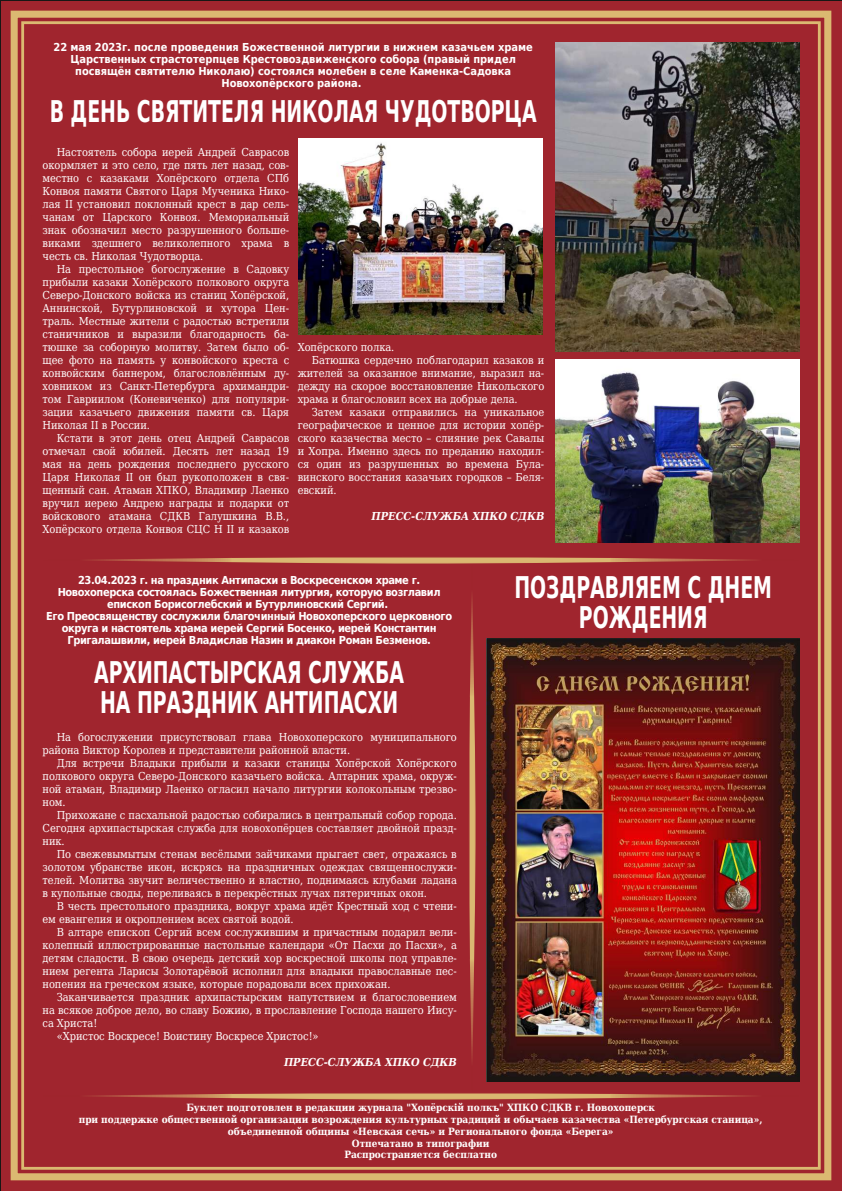
<style>
.page{position:relative;width:842px;height:1191px;background:#a0252e}
.page>*{position:absolute;margin:0;border:0;box-sizing:border-box;transform-origin:0 0}
.t1{font:700 30px/30px "DejaVu Sans Condensed";color:#fff;scale:.7 1}
.t2{font:11px/13px "DejaVu Serif Condensed";letter-spacing:-.005em;color:#fff;text-align:justify}
.t3{font:700 11px/12px "DejaVu Sans Condensed";letter-spacing:-.035em;color:#fff;text-align:center}
.t4{font:700 11px/12px "DejaVu Sans Condensed";letter-spacing:-.005em;color:#fff;text-align:center}
.t5{font:italic 700 11px "DejaVu Serif Condensed";letter-spacing:-.005em;color:#fff}
.t6{font:700 10px/11.7px "DejaVu Serif Condensed";letter-spacing:-.005em;color:#fff;text-align:center}
</style>
<div class="page">
<div style="left:11px;top:11px;width:820px;height:1169px;border:7px solid #dbb971"></div>
<img style="left:299px;top:139px;width:243px;height:195px">
<img style="left:556px;top:43px;width:243px;height:308px">
<img style="left:43px;top:556px;width:756px;height:544px">
<img style="left:556px;top:359px;width:243px;height:183px">
<p class="t4" style="left:54px;top:41px;width:481px">22 мая 2023г. после проведения Божественной литургии в нижнем казачьем храме Царственных страстотерпцев Крестовоздвиженского собора (правый придел посвящён святителю Николаю) состоялся молебен в селе Каменка-Садовка Новохопёрского района.</p>
<h1 class="t1" style="left:50px;top:96px;width:697px">В ДЕНЬ СВЯТИТЕЛЯ НИКОЛАЯ ЧУДОТВОРЦА</h1>
<p class="t2" style="left:43px;top:146px;width:248px;text-indent:14px">Настоятель собора иерей Андрей Саврасов окормляет и это село, где пять лет назад, сов‐ местно с казаками Хопёрского отдела СПб Конвоя памяти Святого Царя Мученика Нико‐ лая II установил поклонный крест в дар сель‐ чанам от Царского Конвоя. Мемориальный знак обозначил место разрушенного больше‐ виками здешнего великолепного храма в честь св. Николая Чудотворца.</p>
<p class="t2" style="left:43px;top:263px;width:248px;text-indent:14px">На престольное богослужение в Садовку прибыли казаки Хопёрского полкового округа Северо-Донского войска из станиц Хопёрской, Аннинской, Бутурлиновской и хутора Цен‐ траль. Местные жители с радостью встретили станичников и выразили благодарность ба‐ тюшке за соборную молитву. Затем было об‐ щее фото на память у конвойского креста с конвойским баннером, благословлённым ду‐ ховником из Санкт-Петербурга архимандри‐ том Гавриилом (Коневиченко) для популяри‐ зации казачьего движения памяти св. Царя Николая II в России.</p>
<p class="t2" style="left:43px;top:432px;width:248px;text-indent:14px">Кстати в этот день отец Андрей Саврасов отмечал свой юбилей. Десять лет назад 19 мая на день рождения последнего русского Царя Николая II он был рукоположен в свя‐ щенный сан. Атаман ХПКО, Владимир Лаенко вручил иерею Андрею награды и подарки от войскового атамана СДКВ Галушкина В.В., Хопёрского отдела Конвоя СЦС Н II и казаков</p>
<p class="t2" style="left:298px;top:341px;width:98px">Хопёрского полка.</p>
<p class="t2" style="left:312px;top:354px;width:234px">Батюшка сердечно поблагодарил казаков и</p>
<p class="t2" style="left:298px;top:367px;width:248px">жителей за оказанное внимание, выразил на‐</p>
<p class="t2" style="left:298px;top:380px;width:248px">дежду на скорое восстановление Никольского</p>
<p class="t2" style="left:298px;top:393px;width:222px">храма и благословил всех на добрые дела.</p>
<p class="t2" style="left:312px;top:406px;width:234px">Затем казаки отправились на уникальное</p>
<p class="t2" style="left:298px;top:419px;width:248px">географическое и ценное для истории хопёр‐</p>
<p class="t2" style="left:298px;top:432px;width:248px">ского казачества место – слияние рек Савалы</p>
<p class="t2" style="left:298px;top:445px;width:248px">и Хопра. Именно здесь по преданию находил‐</p>
<p class="t2" style="left:298px;top:458px;width:248px">ся один из разрушенных во времена Була‐</p>
<p class="t2" style="left:298px;top:471px;width:248px">винского восстания казачьих городков – Беля‐</p>
<p class="t2" style="left:298px;top:484px;width:41px">евский.</p>
<p class="t5" style="left:371px;top:510px;width:174px">ПРЕСС-СЛУЖБА ХПКО СДКВ</p>
<p class="t3" style="left:46px;top:574px;width:407px">23.04.2023 г. на праздник Антипасхи в Воскресенском храме г.<br>Новохоперска состоялась Божественная литургия, которую возглавил епископ Борисоглебский и Бутурлиновский Сергий.<br>Его Преосвященству сослужили благочинный Новохоперского церковного округа и настоятель храма иерей Сергий Босенко, иерей Константин Григалашвили, иерей Владислав Назин и диакон Роман Безменов.</p>
<h1 class="t1" style="left:94px;top:657px;width:444px">АРХИПАСТЫРСКАЯ СЛУЖБА<br>НА ПРАЗДНИК АНТИПАСХИ</h1>
<p class="t2" style="left:43px;top:731px;width:416px;text-indent:14px">На богослужении присутствовал глава Новохоперского муниципального района Виктор Королев и представители районной власти.</p>
<p class="t2" style="left:43px;top:757px;width:416px;text-indent:14px">Для встречи Владыки прибыли и казаки станицы Хопёрской Хопёрского полкового округа Северо-Донского казачьего войска. Алтарник храма, окруж‐ ной атаман, Владимир Лаенко огласил начало литургии колокольным трезво‐ ном.</p>
<p class="t2" style="left:43px;top:809px;width:416px;text-indent:14px">Прихожане с пасхальной радостью собирались в центральный собор города.<br>Сегодня архипастырская служба для новохопёрцев составляет двойной празд‐ ник.</p>
<p class="t2" style="left:43px;top:848px;width:416px;text-indent:14px">По свежевымытым стенам весёлыми зайчиками прыгает свет, отражаясь в золотом убранстве икон, искрясь на праздничных одеждах священнослужи‐ телей. Молитва звучит величественно и властно, поднимаясь клубами ладана в купольные своды, переливаясь в перекрёстных лучах пятеричных окон.</p>
<p class="t2" style="left:43px;top:900px;width:416px;text-indent:14px">В честь престольного праздника, вокруг храма идёт Крестный ход с чтени‐ ем евангелия и окроплением всех святой водой.</p>
<p class="t2" style="left:43px;top:926px;width:416px;text-indent:14px">В алтаре епископ Сергий всем сослужившим и причастным подарил вели‐ колепный иллюстрированные настольные календари «От Пасхи до Пасхи», а детям сладости. В свою очередь детский хор воскресной школы под управле‐ нием регента Ларисы Золотарёвой исполнил для владыки православные пес‐ нопения на греческом языке, которые порадовали всех прихожан.</p>
<p class="t2" style="left:57px;top:991px;width:402px">Заканчивается праздник архипастырским напутствием и благословением</p>
<p class="t2" style="left:43px;top:1004px;width:416px">на всякое доброе дело, во славу Божию, в прославление Господа нашего Иису‐</p>
<p class="t2" style="left:43px;top:1017px;width:56px">са Христа!</p>
<p class="t2" style="left:57px;top:1030px;width:263px">«Христос Воскресе! Воистину Воскресе Христос!»</p>
<p class="t5" style="left:284px;top:1056px;width:174px">ПРЕСС-СЛУЖБА ХПКО СДКВ</p>
<h1 class="t1" style="left:514px;top:572px;width:369px;text-align:center">ПОЗДРАВЛЯЕМ С ДНЕМ<br>РОЖДЕНИЯ</h1>
<p class="t6" style="left:79px;top:1101px;width:685px">Буклет подготовлен в редакции журнала "Хопёрскій полкъ" ХПКО СДКВ г. Новохоперск<br>при поддержке общественной организации возрождения культурных традиций и обычаев казачества «Петербургская станица», объединенной общины «Невская сечь» и Регионального фонда «Берега»<br>Отпечатано в типографии<br>Распространяется бесплатно</p>
</div>
